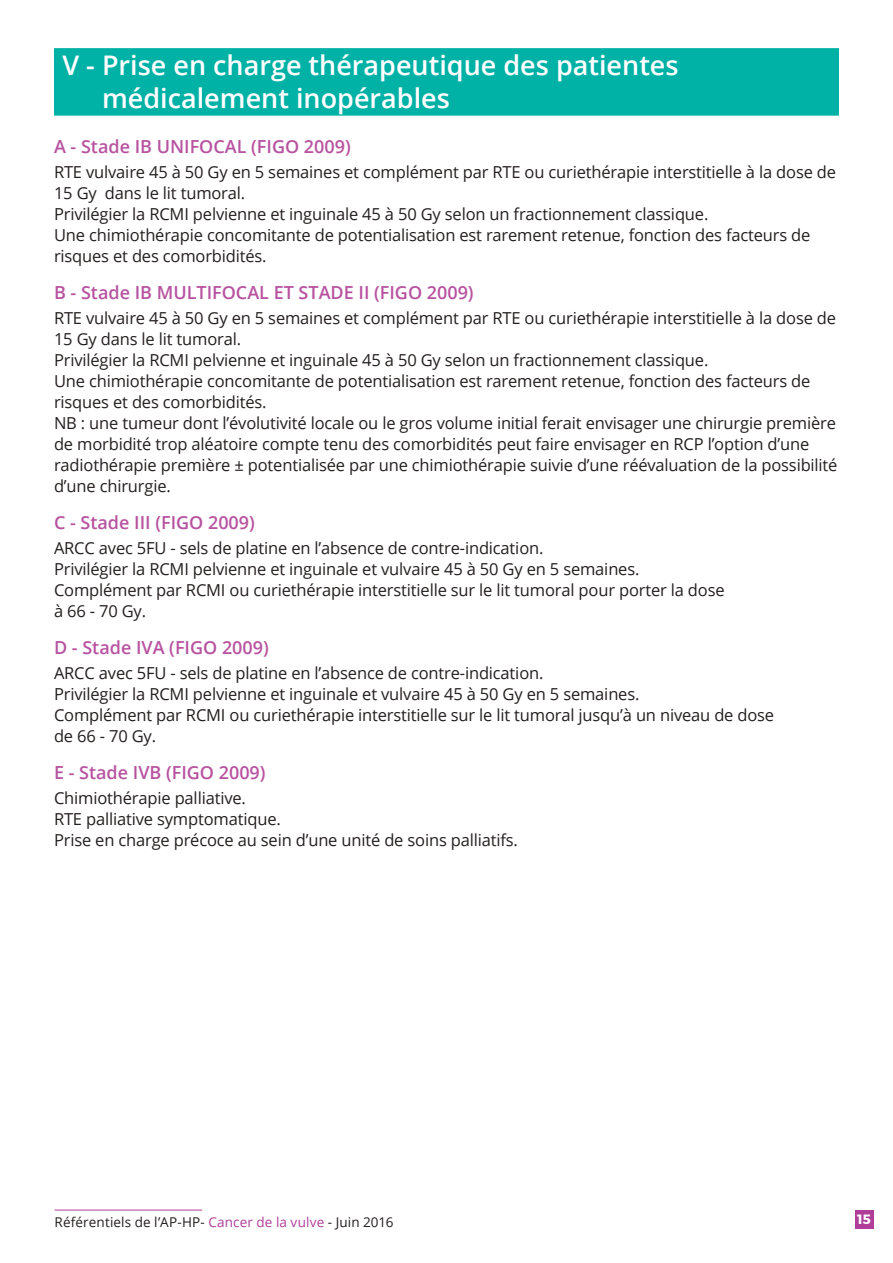
<style>
.page{position:relative;width:893px;height:1263px;background:#fff}
.page>*{position:absolute;margin:0;border:0;box-sizing:border-box;transform-origin:0 0}
.t1{font:600 27px/33px "Open Sans";color:#fff}
.t2{font:600 18px "Open Sans";color:#b753a0}
.t3{font:16.5px/21px "Open Sans";letter-spacing:-.01em;color:#241f1f}
.t4{font:13.5px "Open Sans";letter-spacing:.01em;color:#241f1f}
.t5{font:700 13.5px "Montserrat";color:#fff}
.s1{color:#b03e98}
</style>
<div class="page">
<hr style="left:55px;top:1210px;width:147px;height:1px;background:#b03e98">
<div style="left:855px;top:1210px;width:18px;height:18px;background:#b03e98"></div>
<div style="left:54px;top:48px;width:785px;height:68px;background:#00b1a6"></div>
<h1 class="t1" style="left:102px;top:48px;width:578px;text-indent:-40px">V - Prise en charge thérapeutique des patientes médicalement inopérables</h1>
<p class="t2" style="left:54px;top:134px;width:298px">A - Stade IB UNIFOCAL (FIGO 2009)</p>
<p class="t3" style="left:54px;top:161px;width:784px">RTE vulvaire 45 à 50 Gy en 5 semaines et complément par RTE ou curiethérapie interstitielle à la dose de 15 Gy dans le lit tumoral.<br>Privilégier la RCMI pelvienne et inguinale 45 à 50 Gy selon un fractionnement classique.<br>Une chimiothérapie concomitante de potentialisation est rarement retenue, fonction des facteurs de risques et des comorbidités.</p>
<p class="t2" style="left:54px;top:280px;width:421px">B - Stade IB MULTIFOCAL ET STADE II (FIGO 2009)</p>
<p class="t3" style="left:54px;top:307px;width:785px">RTE vulvaire 45 à 50 Gy en 5 semaines et complément par RTE ou curiethérapie interstitielle à la dose de 15 Gy dans le lit tumoral.<br>Privilégier la RCMI pelvienne et inguinale 45 à 50 Gy selon un fractionnement classique.<br>Une chimiothérapie concomitante de potentialisation est rarement retenue, fonction des facteurs de risques et des comorbidités.<br>NB : une tumeur dont l’évolutivité locale ou le gros volume initial ferait envisager une chirurgie première de morbidité trop aléatoire compte tenu des comorbidités peut faire envisager en RCP l’option d’une radiothérapie première ± potentialisée par une chimiothérapie suivie d’une réévaluation de la possibilité d’une chirurgie.</p>
<p class="t2" style="left:54px;top:510px;width:202px">C - Stade III (FIGO 2009)</p>
<p class="t3" style="left:54px;top:537px;width:672px">ARCC avec 5FU - sels de platine en l’absence de contre-indication.<br>Privilégier la RCMI pelvienne et inguinale et vulvaire 45 à 50 Gy en 5 semaines.<br>Complément par RCMI ou curiethérapie interstitielle sur le lit tumoral pour porter la dose à 66 - 70 Gy.</p>
<p class="t2" style="left:54px;top:635px;width:216px">D - Stade IVA (FIGO 2009)</p>
<p class="t3" style="left:54px;top:662px;width:722px">ARCC avec 5FU - sels de platine en l’absence de contre-indication.<br>Privilégier la RCMI pelvienne et inguinale et vulvaire 45 à 50 Gy en 5 semaines.<br>Complément par RCMI ou curiethérapie interstitielle sur le lit tumoral jusqu’à un niveau de dose de 66 - 70 Gy.</p>
<p class="t2" style="left:54px;top:760px;width:213px">E - Stade IVB (FIGO 2009)</p>
<p class="t3" style="left:54px;top:787px;width:465px">Chimiothérapie palliative.<br>RTE palliative symptomatique.<br>Prise en charge précoce au sein d’une unité de soins palliatifs.</p>
<p class="t4" style="left:55px;top:1213px;width:340px">Référentiels de l’AP-HP- <span class="s1">Cancer de la vulve</span> - Juin 2016</p>
<p class="t5" style="left:857px;top:1211px;width:15px">15</p>
</div>
